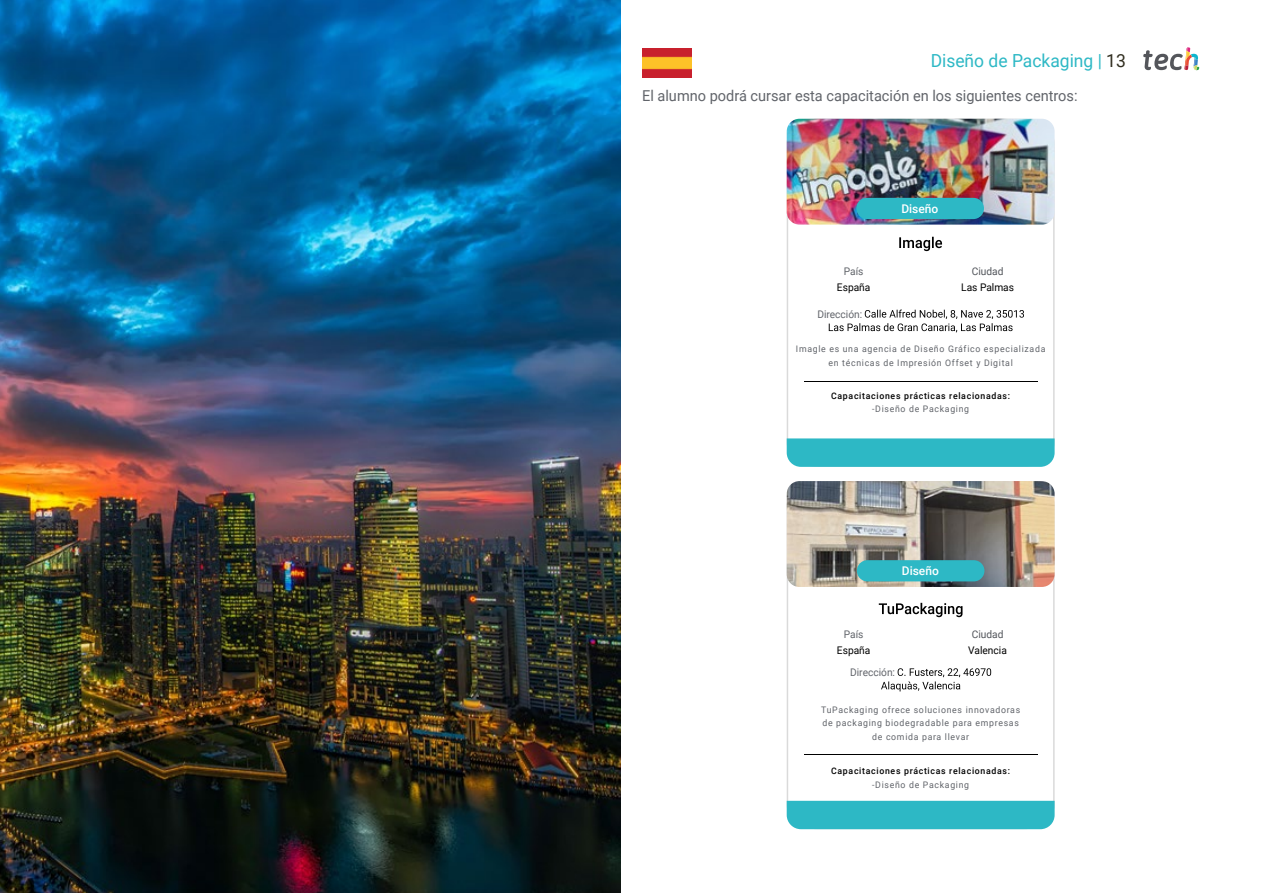
<style>
.page{position:relative;width:1263px;height:893px;background:#fff}
.page>*{position:absolute;margin:0;border:0;box-sizing:border-box;transform-origin:0 0}
.t1{font:18px "Roboto";color:#2db8c5}
.t2{font:15px "Roboto";color:#61646a}
.t3{font:500 12px "Roboto";color:#fff}
.t4{font:10.5px "Roboto";color:#000}
.t5{font:10.5px "Roboto";color:#61646a}
.t6{font:10.5px "Roboto";color:#52555b}
.t7{font:9px/13.5px "Roboto";letter-spacing:.08em;color:#61646a;text-align:center}
.t8{font:500 9px "Roboto";letter-spacing:.08em;color:#000}
.s1{color:#312e20}
</style>
<div class="page">
<img style="left:0;top:0;width:621px;height:893px">
<svg style="left:1143px;top:47px;width:56px;height:24px"></svg>
<img style="left:642px;top:49px;width:49px;height:29px">
<svg style="left:786px;top:118px;width:269px;height:339px"></svg>
<img style="left:787px;top:119px;width:267px;height:106px">
<div style="left:856px;top:198px;width:128px;height:21px;background:#2db8c5;border-radius:11px"></div>
<svg style="left:787px;top:438px;width:267px;height:29px;background:#33b9c6"></svg>
<hr style="left:804px;top:381px;width:233px;height:1px;background:#000">
<svg style="left:899px;top:237px;width:43px;height:14px"></svg>
<svg style="left:829px;top:310px;width:195px;height:23px"></svg>
<svg style="left:786px;top:490px;width:269px;height:340px"></svg>
<hr style="left:804px;top:754px;width:233px;height:1px;background:#000">
<svg style="left:879px;top:603px;width:83px;height:14px"></svg>
<svg style="left:881px;top:668px;width:110px;height:23px"></svg>
<div style="left:787px;top:801px;width:267px;height:28px;background:#2db8c5"></div>
<img style="left:787px;top:481px;width:267px;height:106px">
<div style="left:857px;top:560px;width:127px;height:21px;background:#2db8c5;border-radius:11px"></div>
<h1 class="t1" style="left:931px;top:48px;width:197px">Diseño de Packaging | <span class="s1">13</span></h1>
<h2 class="t2" style="left:642px;top:86px;width:437px">El alumno podrá cursar esta capacitación en los siguientes centros:</h2>
<p class="t5" style="left:844px;top:263px;width:21px">País</p>
<p class="t4" style="left:837px;top:280px;width:35px">España</p>
<h3 class="t3" style="left:901px;top:200px;width:39px">Diseño</h3>
<p class="t6" style="left:972px;top:263px;width:33px">Ciudad</p>
<p class="t4" style="left:961px;top:280px;width:54px">Las Palmas</p>
<p class="t5" style="left:817px;top:306px;width:46px">Dirección:</p>
<p class="t7" style="left:796px;top:342px;width:251px">Imagle es una agencia de Diseño Gráfico especializada en técnicas de Impresión Offset y Digital</p>
<p class="t8" style="left:831px;top:389px;width:180px">Capacitaciones prácticas relacionadas:</p>
<p class="t7" style="left:872px;top:402px;width:99px">-Diseño de Packaging</p>
<p class="t5" style="left:844px;top:627px;width:21px">País</p>
<p class="t4" style="left:837px;top:643px;width:35px">España</p>
<h3 class="t3" style="left:902px;top:563px;width:39px">Diseño</h3>
<p class="t6" style="left:972px;top:627px;width:33px">Ciudad</p>
<p class="t4" style="left:968px;top:643px;width:40px">Valencia</p>
<p class="t5" style="left:850px;top:665px;width:46px">Dirección:</p>
<p class="t7" style="left:821px;top:702px;width:200px">TuPackaging ofrece soluciones innovadoras de packaging biodegradable para empresas de comida para llevar</p>
<p class="t8" style="left:831px;top:765px;width:180px">Capacitaciones prácticas relacionadas:</p>
<p class="t7" style="left:872px;top:777px;width:99px">-Diseño de Packaging</p>
</div>
